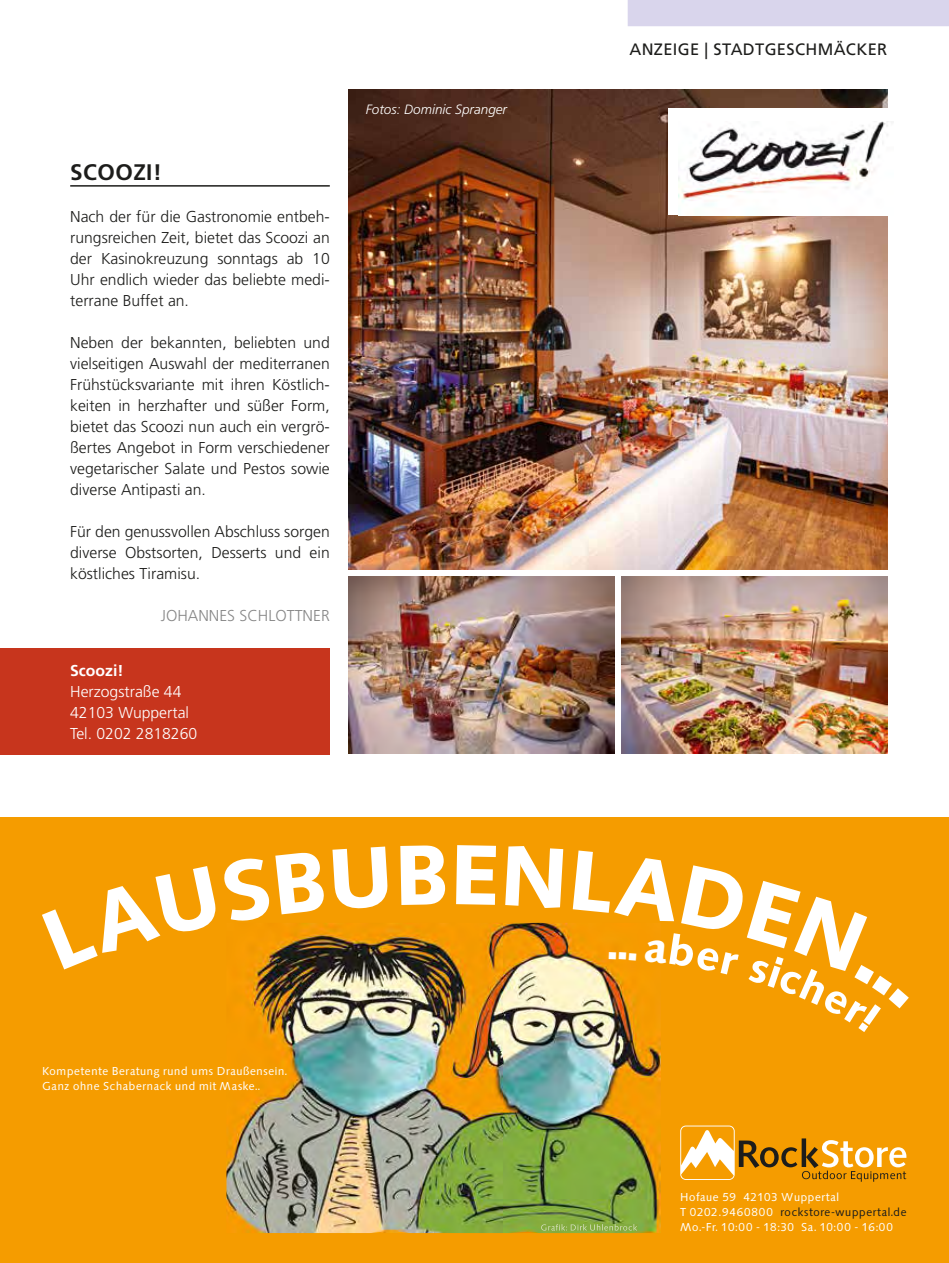
<style>
.page{position:relative;width:949px;height:1263px;background:#fff}
.page>*{position:absolute;margin:0;border:0;box-sizing:border-box;transform-origin:0 0}
.t1{font:700 22.5px "Frutiger LT";letter-spacing:.02em;color:#1d1d1b}
.t2{font:16.5px "Frutiger LT";letter-spacing:.02em;color:#1d1d1b}
.t3{font:300 15.75px/21px "Frutiger LT";color:#1d1d1b;text-align:justify}
.t4{font:300 15.75px/21px "Frutiger LT";color:#fff}
.t5{font:300 15.75px "Frutiger LT";color:#878787}
.t6{font:700 15.75px "Frutiger LT";color:#fff}
.t7{font:italic 300 13.5px "Frutiger LT";color:#fff}
.t8{font:12px/15px "Saxony Serial";letter-spacing:.02em;color:#fff}
.s1{color:#1d1d1b}
</style>
<div class="page">
<div style="left:0;top:648px;width:330px;height:107px;background:#c7351d"></div>
<div style="left:627px;top:0;width:321px;height:26px;background:#d9d5ec"></div>
<hr style="left:70px;top:185px;width:260px;height:2px;background:#1d1d1b">
<img style="left:349px;top:577px;width:265px;height:177px">
<img style="left:621px;top:577px;width:266px;height:177px">
<img style="left:349px;top:89px;width:538px;height:481px">
<div style="left:667px;top:109px;width:225px;height:106px;background:#fff"></div>
<img style="left:678px;top:122px;width:210px;height:83px">
<div style="left:0;top:817px;width:948px;height:446px;background:#f59c00"></div>
<img style="left:226px;top:923px;width:434px;height:310px">
<img style="left:541px;top:1224px;width:95px;height:7px">
<svg style="left:680px;top:1125px;width:54px;height:55px"></svg>
<svg style="left:681px;top:1126px;width:225px;height:56px"></svg>
<img style="left:226px;top:923px;width:99px;height:46px">
<img style="left:572px;top:923px;width:88px;height:109px">
<h1 class="t1" style="left:70px;top:159px;width:93px">SCOOZI!</h1>
<p class="t3" style="left:70px;top:206px;width:261px">Nach der für die Gastronomie entbeh&shy;rungsreichen Zeit, bietet das Scoozi an der Kasinokreuzung sonntags ab 10<br>Uhr endlich wieder das beliebte medi&shy;terrane Buffet an.</p>
<p class="t3" style="left:70px;top:332px;width:261px">Neben der bekannten, beliebten und vielseitigen Auswahl der mediterranen Frühstücksvariante mit ihren Köstlich&shy;keiten in herzhafter und süßer Form, bietet das Scoozi nun auch ein vergrö&shy;ßertes Angebot in Form verschiedener vegetarischer Salate und Pestos sowie diverse Antipasti an.</p>
<p class="t3" style="left:70px;top:521px;width:261px">Für den genussvollen Abschluss sorgen diverse Obstsorten, Desserts und ein köstliches Tiramisu.</p>
<p class="t5" style="left:161px;top:606px;width:170px">JOHANNES SCHLOTTNER</p>
<p class="t6" style="left:70px;top:662px;width:55px">Scoozi!</p>
<p class="t4" style="left:70px;top:682px;width:128px">Herzogstraße 44<br>42103 Wuppertal<br>Tel. 0202 2818260</p>
<p class="t7" style="left:366px;top:101px;width:143px">Fotos: Dominic Spranger</p>
<p class="t2" style="left:629px;top:39px;width:259px">ANZEIGE | STADTGESCHMÄCKER</p>
<p class="t8" style="left:43px;top:1063px;width:246px">Kompetente Beratung rund ums Draußensein.<br>Ganz ohne Schabernack und mit Maske..</p>
<p class="t8" style="left:680px;top:1190px;width:228px">Hofaue 59 42103 Wuppertal<br>T 0202.9460800 <span class="s1">rockstore-wuppertal.de<br></span>Mo.-Fr. 10:00 - 18:30 Sa. 10:00 - 16:00</p>
</div>
